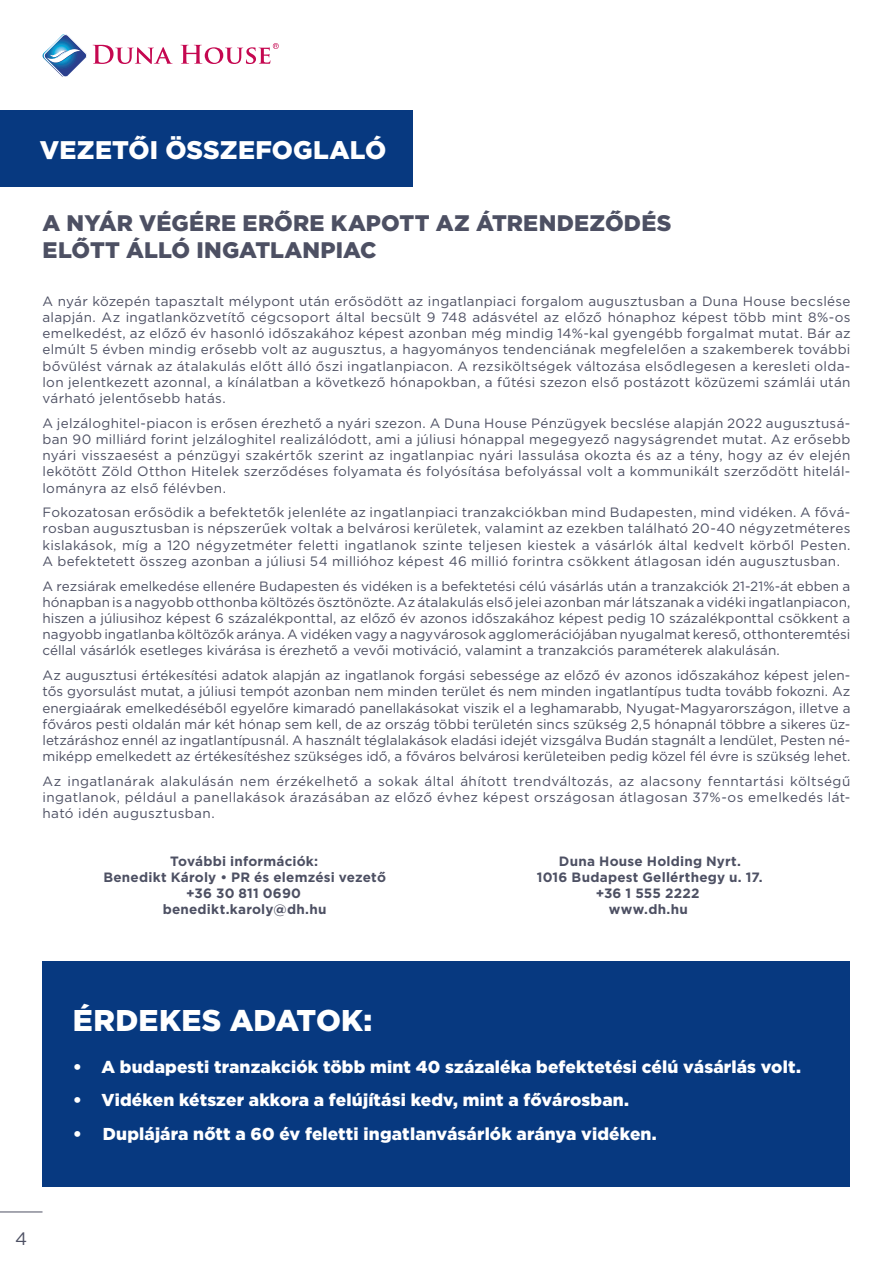
<style>
.page{position:relative;width:893px;height:1263px;background:#fff}
.page>*{position:absolute;margin:0;border:0;box-sizing:border-box;transform-origin:0 0}
.t1{font:900 30px "Gotham";letter-spacing:.005em;color:#fff}
.t2{font:900 25.5px "Gotham";letter-spacing:.005em;color:#fff}
.t3{font:900 22.5px/27px "Gotham";letter-spacing:.005em;color:#4d5063}
.t4{font:18px "Gotham";color:#4d5063}
.t5{font:900 17.25px "Gotham";letter-spacing:.01em;color:#fff}
.t6{font:13.5px/16.2px "Gotham";letter-spacing:.015em;color:#4d5063;text-align:justify}
.t7{font:700 13.5px "Gotham";letter-spacing:.015em;color:#4d5063}
</style>
<div class="page">
<hr style="left:0;top:1211px;width:43px;height:1px;background:#4d5063">
<svg style="left:181px;top:43px;width:98px;height:21px"></svg>
<svg style="left:42px;top:34px;width:131px;height:43px"></svg>
<div style="left:0;top:111px;width:412px;height:76px;background:#073980"></div>
<div style="left:43px;top:960px;width:807px;height:226px;background:#073980"></div>
<p class="t2" style="left:40px;top:132px;width:348px">VEZETŐI ÖSSZEFOGLALÓ</p>
<p class="t3" style="left:43px;top:209px;width:630px">A NYÁR VÉGÉRE ERŐRE KAPOTT AZ ÁTRENDEZŐDÉS<br>ELŐTT ÁLLÓ INGATLANPIAC</p>
<p class="t6" style="left:43px;top:293px;width:809px">A nyár közepén tapasztalt mélypont után erősödött az ingatlanpiaci forgalom augusztusban a Duna House becslése alapján. Az ingatlanközvetítő cégcsoport által becsült 9 748 adásvétel az előző hónaphoz képest több mint 8%-os emelkedést, az előző év hasonló időszakához képest azonban még mindig 14%-kal gyengébb forgalmat mutat. Bár az elmúlt 5 évben mindig erősebb volt az augusztus, a hagyományos tendenciának megfelelően a szakemberek további bővülést várnak az átalakulás előtt álló őszi ingatlanpiacon. A rezsiköltségek változása elsődlegesen a keresleti olda&shy;lon jelentkezett azonnal, a kínálatban a következő hónapokban, a fűtési szezon első postázott közüzemi számlái után várható jelentősebb hatás.</p>
<p class="t6" style="left:43px;top:415px;width:809px">A jelzáloghitel-piacon is erősen érezhető a nyári szezon. A Duna House Pénzügyek becslése alapján 2022 augusztusá&shy;ban 90 milliárd forint jelzáloghitel realizálódott, ami a júliusi hónappal megegyező nagyságrendet mutat. Az erősebb nyári visszaesést a pénzügyi szakértők szerint az ingatlanpiac nyári lassulása okozta és az a tény, hogy az év elején lekötött Zöld Otthon Hitelek szerződéses folyamata és folyósítása befolyással volt a kommunikált szerződött hitelál&shy;lományra az első félévben.</p>
<p class="t6" style="left:43px;top:504px;width:809px">Fokozatosan erősödik a befektetők jelenléte az ingatlanpiaci tranzakciókban mind Budapesten, mind vidéken. A fővá&shy;rosban augusztusban is népszerűek voltak a belvárosi kerületek, valamint az ezekben található 20-40 négyzetméteres kislakások, míg a 120 négyzetméter feletti ingatlanok szinte teljesen kiestek a vásárlók által kedvelt körből Pesten.<br>A befektetett összeg azonban a júliusi 54 millióhoz képest 46 millió forintra csökkent átlagosan idén augusztusban.</p>
<p class="t6" style="left:43px;top:577px;width:809px">A rezsiárak emelkedése ellenére Budapesten és vidéken is a befektetési célú vásárlás után a tranzakciók 21-21%-át ebben a hónapban is a nagyobb otthonba költözés ösztönözte. Az átalakulás első jelei azonban már látszanak a vidéki ingatlanpiacon, hiszen a júliusihoz képest 6 százalékponttal, az előző év azonos időszakához képest pedig 10 százalékponttal csökkent a nagyobb ingatlanba költözők aránya. A vidéken vagy a nagyvárosok agglomerációjában nyugalmat kereső, otthonteremtési céllal vásárlók esetleges kivárása is érezhető a vevői motiváció, valamint a tranzakciós paraméterek alakulásán.</p>
<p class="t6" style="left:43px;top:667px;width:809px">Az augusztusi értékesítési adatok alapján az ingatlanok forgási sebessége az előző év azonos időszakához képest jelen&shy;tős gyorsulást mutat, a júliusi tempót azonban nem minden terület és nem minden ingatlantípus tudta tovább fokozni. Az energiaárak emelkedéséből egyelőre kimaradó panellakásokat viszik el a leghamarabb, Nyugat-Magyarországon, illetve a főváros pesti oldalán már két hónap sem kell, de az ország többi területén sincs szükség 2,5 hónapnál többre a sikeres üz&shy;letzáráshoz ennél az ingatlantípusnál. A használt téglalakások eladási idejét vizsgálva Budán stagnált a lendület, Pesten né&shy;miképp emelkedett az értékesítéshez szükséges idő, a főváros belvárosi kerületeiben pedig közel fél évre is szükség lehet.</p>
<p class="t6" style="left:43px;top:773px;width:809px">Az ingatlanárak alakulásán nem érzékelhető a sokak által áhított trendváltozás, az alacsony fenntartási költségű ingatlanok, például a panellakások árazásában az előző évhez képest országosan átlagosan 37%-os emelkedés lát&shy;ható idén augusztusban.</p>
<p class="t7" style="left:170px;top:852px;width:149px">További információk:</p>
<p class="t7" style="left:103px;top:868px;width:284px">Benedikt Károly • PR és elemzési vezető</p>
<p class="t7" style="left:186px;top:884px;width:116px">+36 30 811 0690</p>
<p class="t7" style="left:163px;top:900px;width:165px">benedikt.karoly@dh.hu</p>
<p class="t7" style="left:559px;top:852px;width:184px">Duna House Holding Nyrt.</p>
<p class="t7" style="left:537px;top:868px;width:227px">1016 Budapest Gellérthegy u. 17.</p>
<p class="t7" style="left:596px;top:884px;width:105px">+36 1 555 2222</p>
<p class="t7" style="left:609px;top:900px;width:80px">www.dh.hu</p>
<p class="t1" style="left:73px;top:1000px;width:301px">ÉRDEKES ADATOK:</p>
<p class="t5" style="left:73px;top:1055px;width:729px">• A budapesti tranzakciók több mint 40 százaléka befektetési célú vásárlás volt.</p>
<p class="t5" style="left:73px;top:1088px;width:558px">• Vidéken kétszer akkora a felújítási kedv, mint a fővárosban.</p>
<p class="t5" style="left:73px;top:1122px;width:585px">• Duplájára nőtt a 60 év feletti ingatlanvásárlók aránya vidéken.</p>
<h3 class="t4" style="left:15px;top:1227px;width:14px">4</h3>
</div>
